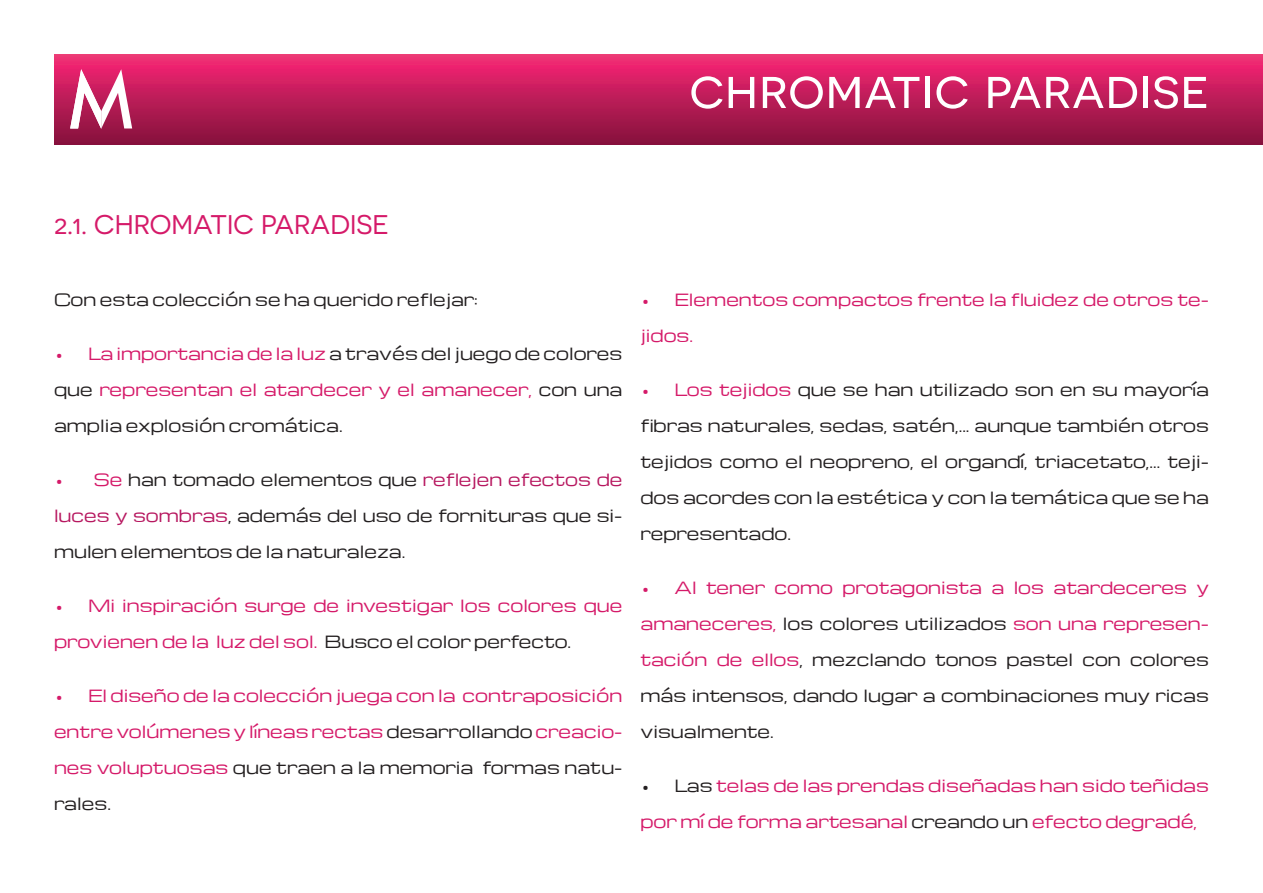
<style>
.page{position:relative;width:1263px;height:893px;background:#fff}
.page>*{position:absolute;margin:0;border:0;box-sizing:border-box;transform-origin:0 0}
.t1{font:55.5px "Novecentosanswide";color:#fff}
.t2{font:27px "Novecentosanswide";color:#d51a69}
.t3{font:16.5px/36px "Michroma";color:#231f20;text-align:justify}
.t4{font:16.5px/36px "Michroma";color:#d51a69}
.s1{color:#d51a69}
.s2{color:#b71860}
.s3{color:#231f20}
</style>
<div class="page">
<div style="left:54px;top:54px;width:1209px;height:90px;background:linear-gradient(to bottom,#f72b76,#85103c)"></div>
<svg style="left:70px;top:69px;width:62px;height:60px"></svg>
<h1 class="t1" style="left:689px;top:56px;width:521px">chromatic paradise</h1>
<h2 class="t2" style="left:54px;top:209px;width:336px">2.1. CHROMATIC PARADISE</h2>
<p class="t3" style="left:54px;top:282px;width:425px">Con esta colección se ha querido reflejar:</p>
<p class="t3" style="left:54px;top:336px;width:570px"><span class="s1">• La importancia de la luz</span> a través del juego de colores que <span class="s1">representan el atardecer y el amanecer,</span> con una amplia explosión cromática.</p>
<p class="t3" style="left:54px;top:462px;width:570px"><span class="s1">• Se</span> han tomado elementos que <span class="s2">reflejen efectos de luces y sombras</span>, además del uso de fornituras que si&shy;mulen elementos de la naturaleza.</p>
<p class="t4" style="left:54px;top:588px;width:570px">• Mi inspiración surge de investigar los colores que provienen de la luz del sol. <span class="s3">Busco el color perfecto.</span></p>
<p class="t4" style="left:54px;top:678px;width:570px;text-align:justify">• El diseño de la colección juega con la contraposición entre volúmenes y líneas rectas <span class="s3">desarrollando</span> creacio&shy;nes voluptuosas <span class="s3">que traen a la memoria formas natu&shy;rales.</span></p>
<p class="t4" style="left:640px;top:282px;width:570px">• Elementos compactos frente la fluidez de otros te&shy;jidos.</p>
<p class="t3" style="left:640px;top:372px;width:570px"><span class="s1">• Los tejidos</span> que se han utilizado son en su mayoría fibras naturales, sedas, satén,... aunque también otros tejidos como el neopreno, el organdí, triacetato,… teji&shy;dos acordes con la estética y con la temática que se ha representado.</p>
<p class="t3" style="left:640px;top:570px;width:570px"><span class="s1">• Al tener como protagonista a los atardeceres y amaneceres,</span> los colores utilizados <span class="s1">son una represen&shy;tación de ellos</span>, mezclando tonos pastel con colores más intensos, dando lugar a combinaciones muy ricas visualmente.</p>
<p class="t4" style="left:640px;top:768px;width:570px"><span class="s3">• Las</span> telas de las prendas diseñadas han sido teñidas por mí de forma artesanal <span class="s3">creando un</span> efecto degradé,</p>
</div>
